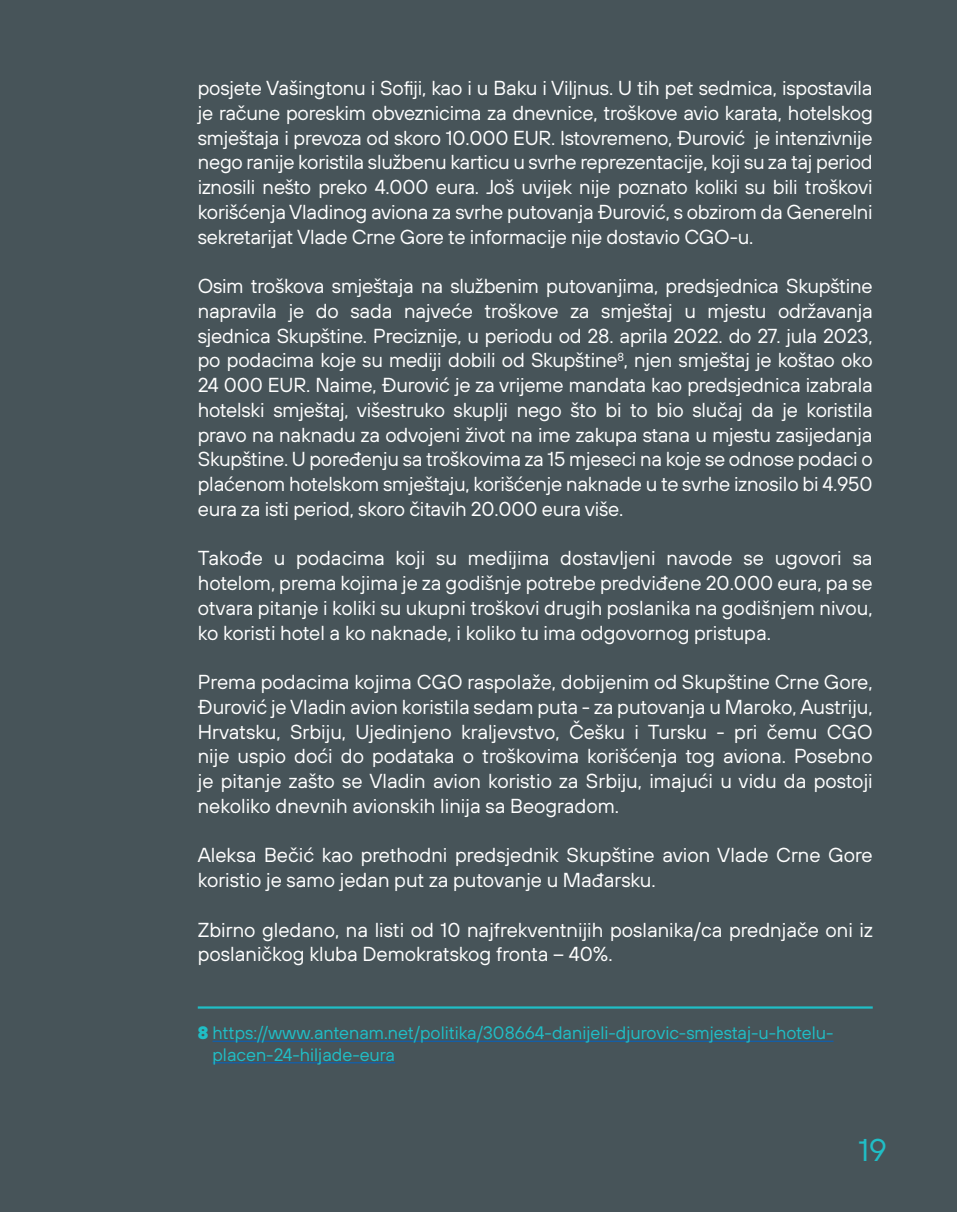
<style>
.page{position:relative;width:957px;height:1212px;background:#475459}
.page>*{position:absolute;margin:0;border:0;box-sizing:border-box;transform-origin:0 0}
.t1{font:31.5px "TT Hoves";color:#20bec6}
.t2{font:20.25px/24.8px "TT Hoves";color:#fff;text-align:justify}
.t3{font:18px/21.6px "TT Hoves";color:#20bec6}
.s1{font-weight:800}
</style>
<div class="page">
<hr style="left:198px;top:1006px;width:674px;height:3px;background:#20bec6">
<hr style="left:212px;top:1041px;width:621px;height:1px;background:#0563c1">
<hr style="left:212px;top:1062px;width:183px;height:1px;background:#0563c1">
<p class="t2" style="left:198px;top:75px;width:676px">posjete Vašingtonu i Sofiji, kao i u Baku i Viljnus. U tih pet sedmica, ispostavila je račune poreskim obveznicima za dnevnice, troškove avio karata, hotelskog smještaja i prevoza od skoro 10.000 EUR. Istovremeno, Đurović je intenzivnije nego ranije koristila službenu karticu u svrhe reprezentacije, koji su za taj period iznosili nešto preko 4.000 eura. Još uvijek nije poznato koliki su bili troškovi korišćenja Vladinog aviona za svrhe putovanja Đurović, s obzirom da Generelni sekretarijat Vlade Crne Gore te informacije nije dostavio CGO-u.</p>
<p class="t2" style="left:198px;top:273px;width:676px">Osim troškova smještaja na službenim putovanjima, predsjednica Skupštine napravila je do sada najveće troškove za smještaj u mjestu održavanja sjednica Skupštine. Preciznije, u periodu od 28. aprila 2022. do 27. jula 2023, po podacima koje su mediji dobili od Skupštine<sup>8</sup>, njen smještaj je koštao oko 24 000 EUR. Naime, Đurović je za vrijeme mandata kao predsjednica izabrala hotelski smještaj, višestruko skuplji nego što bi to bio slučaj da je koristila pravo na naknadu za odvojeni život na ime zakupa stana u mjestu zasijedanja Skupštine. U poređenju sa troškovima za 15 mjeseci na koje se odnose podaci o plaćenom hotelskom smještaju, korišćenje naknade u te svrhe iznosilo bi 4.950 eura za isti period, skoro čitavih 20.000 eura više.</p>
<p class="t2" style="left:198px;top:546px;width:676px">Takođe u podacima koji su medijima dostavljeni navode se ugovori sa hotelom, prema kojima je za godišnje potrebe predviđene 20.000 eura, pa se otvara pitanje i koliki su ukupni troškovi drugih poslanika na godišnjem nivou, ko koristi hotel a ko naknade, i koliko tu ima odgovornog pristupa.</p>
<p class="t2" style="left:198px;top:669px;width:676px">Prema podacima kojima CGO raspolaže, dobijenim od Skupštine Crne Gore, Đurović je Vladin avion koristila sedam puta - za putovanja u Maroko, Austriju, Hrvatsku, Srbiju, Ujedinjeno kraljevstvo, Češku i Tursku - pri čemu CGO nije uspio doći do podataka o troškovima korišćenja tog aviona. Posebno je pitanje zašto se Vladin avion koristio za Srbiju, imajući u vidu da postoji nekoliko dnevnih avionskih linija sa Beogradom.</p>
<p class="t2" style="left:198px;top:843px;width:676px">Aleksa Bečić kao prethodni predsjednik Skupštine avion Vlade Crne Gore koristio je samo jedan put za putovanje u Mađarsku.</p>
<p class="t2" style="left:198px;top:917px;width:676px">Zbirno gledano, na listi od 10 najfrekventnijih poslanika/ca prednjače oni iz poslaničkog kluba Demokratskog fronta – 40%.</p>
<p class="t3" style="left:212px;top:1022px;width:622px;text-indent:-15px"><span class="s1">8</span> https://www.antenam.net/politika/308664-danijeli-djurovic-smjestaj-u-hotelu&shy;placen-24-hiljade-eura</p>
<h1 class="t1" style="left:858px;top:1130px;width:30px">19</h1>
</div>
